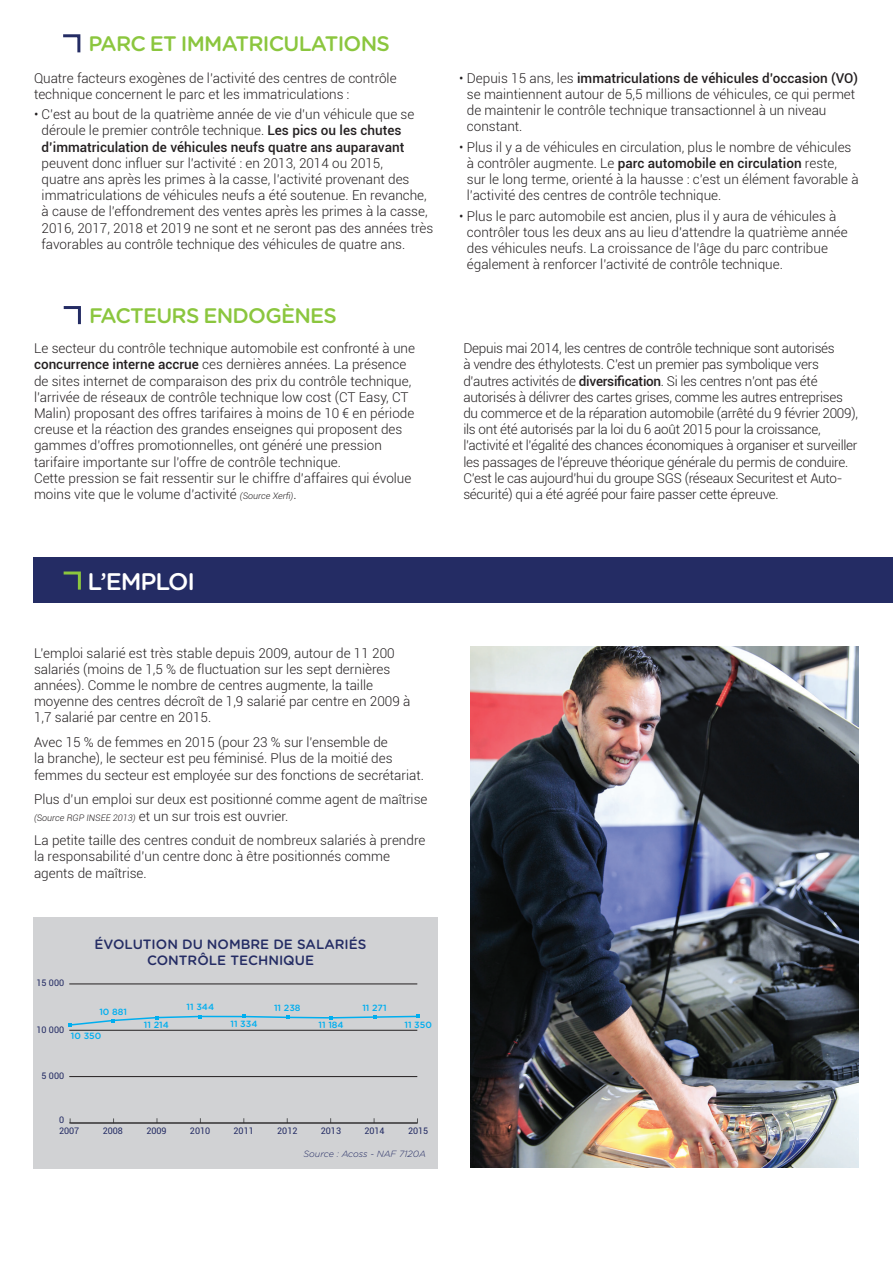
<style>
.page{position:relative;width:893px;height:1263px;background:#fff}
.page>*{position:absolute;margin:0;border:0;box-sizing:border-box;transform-origin:0 0}
.t1{font:500 24px "Gotham Rounded";letter-spacing:-.045em;color:#fff}
.t2{font:500 21px "Gotham Rounded";letter-spacing:-.035em;color:#8bc63e}
.t3{font:300 13.5px/16.2px "Roboto";color:#231f20}
.t4{font:300 13.5px/16.2px "Roboto";letter-spacing:-.02em;color:#231f20}
.t5{font:500 13.5px/16.2px "Gotham Rounded";color:#242c64;text-align:center}
.t6{font:9px "Roboto";color:#242c64}
.t7{font:500 9px "Gotham Rounded";color:#00aeef}
.t8{font:italic 300 9px "Gotham Rounded";color:#242c64}
.s1{font-weight:500}
.s2{font-style:italic;font-size:9px}
</style>
<div class="page">
<svg style="left:63px;top:34px;width:18px;height:19px"></svg>
<svg style="left:63px;top:306px;width:18px;height:19px"></svg>
<div style="left:34px;top:917px;width:404px;height:251px;background:#d1d2d4"></div>
<svg style="left:68px;top:1014px;width:352px;height:12px"></svg>
<div style="left:34px;top:557px;width:859px;height:46px;background:#242c64"></div>
<svg style="left:63px;top:571px;width:18px;height:19px"></svg>
<img style="left:471px;top:646px;width:388px;height:522px">
<hr style="left:69px;top:984px;width:348px;height:1px;background:#231f20">
<hr style="left:69px;top:1123px;width:348px;height:1px;background:#231f20">
<hr style="left:69px;top:1076px;width:348px;height:1px;background:#231f20">
<hr style="left:69px;top:1030px;width:348px;height:1px;background:#231f20">
<h2 class="t2" style="left:89px;top:29px;width:303px">PARC ET IMMATRICULATIONS</h2>
<p class="t3" style="left:34px;top:69px;width:364px">Quatre facteurs exogènes de l’activité des centres de contrôle technique concernent le parc et les immatriculations :</p>
<p class="t3" style="left:34px;top:106px;width:382px;text-align:center">• C’est au bout de la quatrième année de vie d’un véhicule que se déroule le premier contrôle technique. <span class="s1">Les pics ou les chutes d’immatriculation de véhicules neufs quatre ans auparavant</span></p>
<p class="t3" style="left:42px;top:154px;width:393px">peuvent donc influer sur l’activité : en 2013, 2014 ou 2015,<br>quatre ans après les primes à la casse, l’activité provenant des immatriculations de véhicules neufs a été soutenue. En revanche, à cause de l’effondrement des ventes après les primes à la casse, 2016, 2017, 2018 et 2019 ne sont et ne seront pas des années très favorables au contrôle technique des véhicules de quatre ans.</p>
<p class="t3" style="left:467px;top:69px;width:393px;text-indent:-8px">• Depuis 15 ans, les <span class="s1">immatriculations de véhicules d’occasion (VO) </span>se maintiennent autour de 5,5 millions de véhicules, ce qui permet de maintenir le contrôle technique transactionnel à un niveau constant.</p>
<p class="t3" style="left:467px;top:138px;width:393px;text-indent:-8px">• Plus il y a de véhicules en circulation, plus le nombre de véhicules à contrôler augmente. Le <span class="s1">parc automobile en circulation</span> reste, sur le long terme, orienté à la hausse : c’est un élément favorable à l’activité des centres de contrôle technique.</p>
<p class="t3" style="left:467px;top:207px;width:382px;text-indent:-8px">• Plus le parc automobile est ancien, plus il y aura de véhicules à contrôler tous les deux ans au lieu d’attendre la quatrième année des véhicules neufs. La croissance de l’âge du parc contribue également à renforcer l’activité de contrôle technique.</p>
<h2 class="t2" style="left:89px;top:300px;width:250px">FACTEURS ENDOGÈNES</h2>
<p class="t3" style="left:34px;top:340px;width:383px">Le secteur du contrôle technique automobile est confronté à une <span class="s1">concurrence interne accrue</span> ces dernières années. La présence de sites internet de comparaison des prix du contrôle technique, l’arrivée de réseaux de contrôle technique low cost (CT Easy, CT Malin) proposant des offres tarifaires à moins de 10 € en période creuse et la réaction des grandes enseignes qui proposent des gammes d’offres promotionnelles, ont généré une pression tarifaire importante sur l’offre de contrôle technique.<br>Cette pression se fait ressentir sur le chiffre d’affaires qui évolue moins vite que le volume d’activité <span class="s2">(Source Xerfi)</span>.</p>
<p class="t4" style="left:463px;top:340px;width:396px">Depuis mai 2014, les centres de contrôle technique sont autorisés<br>à vendre des éthylotests. C’est un premier pas symbolique vers d’autres activités de <span class="s1">diversification</span>. Si les centres n’ont pas été autorisés à délivrer des cartes grises, comme les autres entreprises du commerce et de la réparation automobile (arrêté du 9 février 2009), ils ont été autorisés par la loi du 6 août 2015 pour la croissance, l’activité et l’égalité des chances économiques à organiser et surveiller les passages de l’épreuve théorique générale du permis de conduire.<br>C’est le cas aujourd’hui du groupe SGS (réseaux Securitest et Auto&shy;sécurité) qui a été agréé pour faire passer cette épreuve.</p>
<h1 class="t1" style="left:88px;top:564px;width:109px">L’EMPLOI</h1>
<p class="t3" style="left:34px;top:644px;width:378px">L’emploi salarié est très stable depuis 2009, autour de 11 200 salariés (moins de 1,5 % de fluctuation sur les sept dernières années). Comme le nombre de centres augmente, la taille moyenne des centres décroît de 1,9 salarié par centre en 2009 à 1,7 salarié par centre en 2015.</p>
<p class="t3" style="left:34px;top:734px;width:391px">Avec 15 % de femmes en 2015 (pour 23 % sur l’ensemble de<br>la branche), le secteur est peu féminisé. Plus de la moitié des femmes du secteur est employée sur des fonctions de secrétariat.</p>
<p class="t3" style="left:34px;top:791px;width:395px">Plus d’un emploi sur deux est positionné comme agent de maîtrise <span class="s2">(Source RGP INSEE 2013)</span> et un sur trois est ouvrier.</p>
<p class="t3" style="left:34px;top:832px;width:393px">La petite taille des centres conduit de nombreux salariés à prendre la responsabilité d’un centre donc à être positionnés comme agents de maîtrise.</p>
<p class="t6" style="left:37px;top:977px;width:29px">15 000</p>
<p class="t5" style="left:95px;top:935px;width:273px">ÉVOLUTION DU NOMBRE DE SALARIÉS<br>CONTRÔLE TECHNIQUE</p>
<p class="t7" style="left:99px;top:1005px;width:29px">10 881</p>
<p class="t7" style="left:187px;top:1000px;width:29px">11 344</p>
<p class="t7" style="left:274px;top:1001px;width:28px">11 238</p>
<p class="t7" style="left:362px;top:1002px;width:26px">11 271</p>
<p class="t6" style="left:37px;top:1024px;width:29px">10 000</p>
<p class="t7" style="left:71px;top:1029px;width:32px">10 350</p>
<p class="t6" style="left:42px;top:1069px;width:24px">5 000</p>
<p class="t6" style="left:59px;top:1114px;width:7px">0</p>
<p class="t7" style="left:144px;top:1018px;width:27px">11 214</p>
<p class="t7" style="left:230px;top:1017px;width:29px">11 334</p>
<p class="t7" style="left:319px;top:1018px;width:27px">11 184</p>
<p class="t7" style="left:404px;top:1018px;width:29px">11 350</p>
<p class="t6" style="left:59px;top:1124px;width:22px">2007</p>
<p class="t6" style="left:103px;top:1124px;width:22px">2008</p>
<p class="t6" style="left:146px;top:1124px;width:22px">2009</p>
<p class="t6" style="left:190px;top:1124px;width:22px">2010</p>
<p class="t6" style="left:234px;top:1124px;width:22px">2011</p>
<p class="t6" style="left:277px;top:1124px;width:22px">2012</p>
<p class="t6" style="left:321px;top:1124px;width:22px">2013</p>
<p class="t6" style="left:364px;top:1124px;width:22px">2014</p>
<p class="t6" style="left:408px;top:1124px;width:22px">2015</p>
<p class="t8" style="left:303px;top:1148px;width:124px">Source : Acoss - NAF 7120A</p>
</div>
